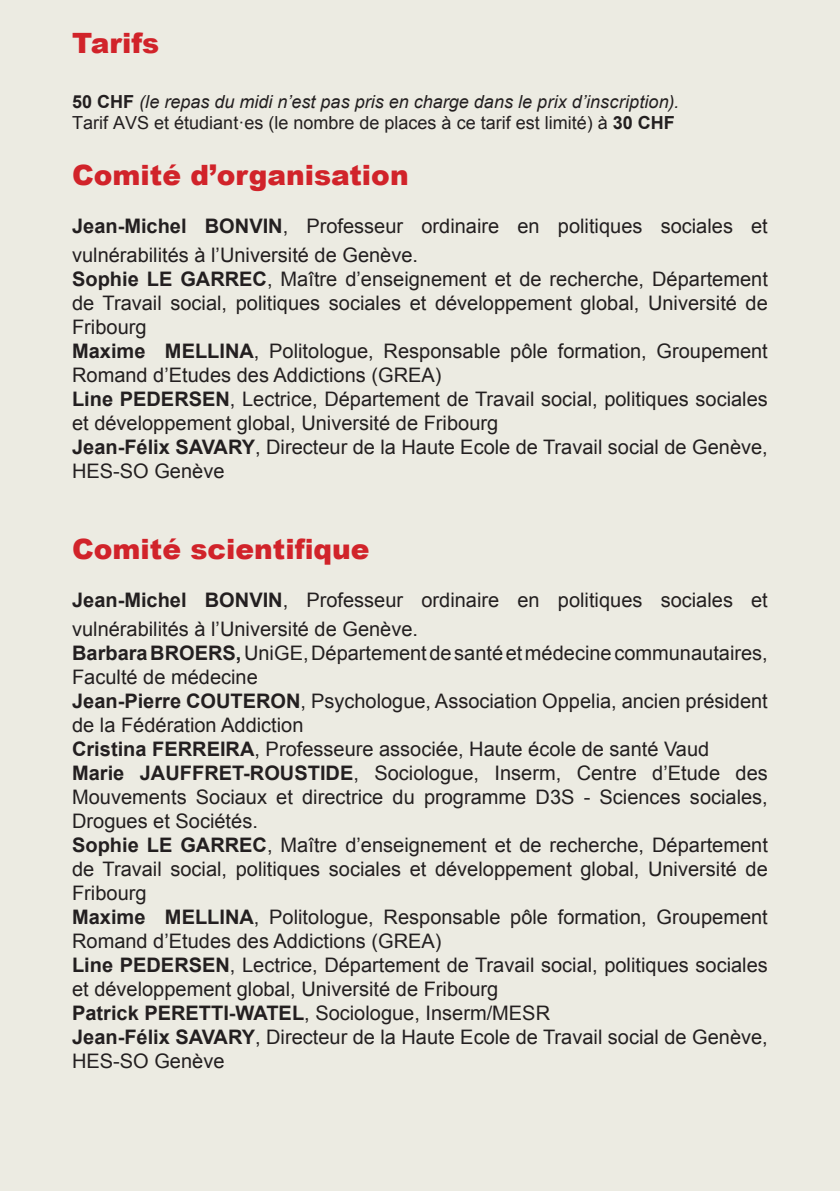
<style>
.page{position:relative;width:840px;height:1191px;background:#fff}
.page>*{position:absolute;margin:0;border:0;box-sizing:border-box;transform-origin:0 0}
.t1{font:900 28px "Arial";color:#d1232a}
.t2{font:20px/24px "Arial";color:#231f20}
.t3{font:italic 18px "Arial";color:#231f20}
.t4{font:18px "Arial";color:#231f20}
.s1{font-weight:700;font-style:normal}
.s2{font-weight:700}
</style>
<div class="page">
<div style="left:0;top:0;width:839px;height:1191px;background:#ecebe2"></div>
<p class="t1" style="left:72px;top:22px;width:89px">Tarifs</p>
<p class="t3" style="left:72px;top:90px;width:608px"><span class="s1">50 CHF</span> (le repas du midi n’est pas pris en charge dans le prix d’inscription).</p>
<p class="t4" style="left:72px;top:111px;width:604px">Tarif AVS et étudiant·es (le nombre de places à ce tarif est limité) à <span class="s2">30 CHF</span></p>
<p class="t1" style="left:72px;top:154px;width:338px">Comité d’organisation</p>
<p class="t2" style="left:72px;top:211px;width:697px;line-height:28.8px"><span class="s2">Jean-Michel BONVIN</span>, Professeur ordinaire en politiques sociales et vulnérabilités à l’Université de Genève.</p>
<p class="t2" style="left:72px;top:267px;width:697px;text-align:justify"><span class="s2">Sophie LE GARREC</span>, Maître d’enseignement et de recherche, Département de Travail social, politiques sociales et développement global, Université de Fribourg</p>
<p class="t2" style="left:72px;top:339px;width:697px"><span class="s2">Maxime MELLINA</span>, Politologue, Responsable pôle formation, Groupement<br>Romand d’Etudes des Addictions (GREA)</p>
<p class="t2" style="left:72px;top:387px;width:697px"><span class="s2">Line PEDERSEN</span>, Lectrice, Département de Travail social, politiques sociales et développement global, Université de Fribourg</p>
<p class="t2" style="left:72px;top:435px;width:697px"><span class="s2">Jean-Félix SAVARY</span>, Directeur de la Haute Ecole de Travail social de Genève,<br>HES-SO Genève</p>
<p class="t1" style="left:72px;top:529px;width:299px">Comité scientifique</p>
<p class="t2" style="left:72px;top:586px;width:697px;line-height:28.8px"><span class="s2">Jean-Michel BONVIN</span>, Professeur ordinaire en politiques sociales et vulnérabilités à l’Université de Genève.</p>
<p class="t2" style="left:72px;top:641px;width:697px"><span class="s2">Barbara BROERS,</span> UniGE, Département de santé et médecine communautaires,<br>Faculté de médecine</p>
<p class="t2" style="left:72px;top:689px;width:697px"><span class="s2">Jean-Pierre COUTERON</span>, Psychologue, Association Oppelia, ancien président de la Fédération Addiction</p>
<p class="t2" style="left:72px;top:737px;width:638px"><span class="s2">Cristina FERREIRA</span>, Professeure associée, Haute école de santé Vaud</p>
<p class="t2" style="left:72px;top:761px;width:697px;text-align:justify"><span class="s2">Marie JAUFFRET-ROUSTIDE</span>, Sociologue, Inserm, Centre d’Etude des Mouvements Sociaux et directrice du programme D3S - Sciences sociales, Drogues et Sociétés.</p>
<p class="t2" style="left:72px;top:833px;width:697px;text-align:justify"><span class="s2">Sophie LE GARREC</span>, Maître d’enseignement et de recherche, Département de Travail social, politiques sociales et développement global, Université de Fribourg</p>
<p class="t2" style="left:72px;top:905px;width:697px"><span class="s2">Maxime MELLINA</span>, Politologue, Responsable pôle formation, Groupement<br>Romand d’Etudes des Addictions (GREA)</p>
<p class="t2" style="left:72px;top:953px;width:697px"><span class="s2">Line PEDERSEN</span>, Lectrice, Département de Travail social, politiques sociales et développement global, Université de Fribourg</p>
<p class="t2" style="left:72px;top:1001px;width:479px"><span class="s2">Patrick PERETTI-WATEL</span>, Sociologue, Inserm/MESR</p>
<p class="t2" style="left:72px;top:1025px;width:697px"><span class="s2">Jean-Félix SAVARY</span>, Directeur de la Haute Ecole de Travail social de Genève,<br>HES-SO Genève</p>
</div>
